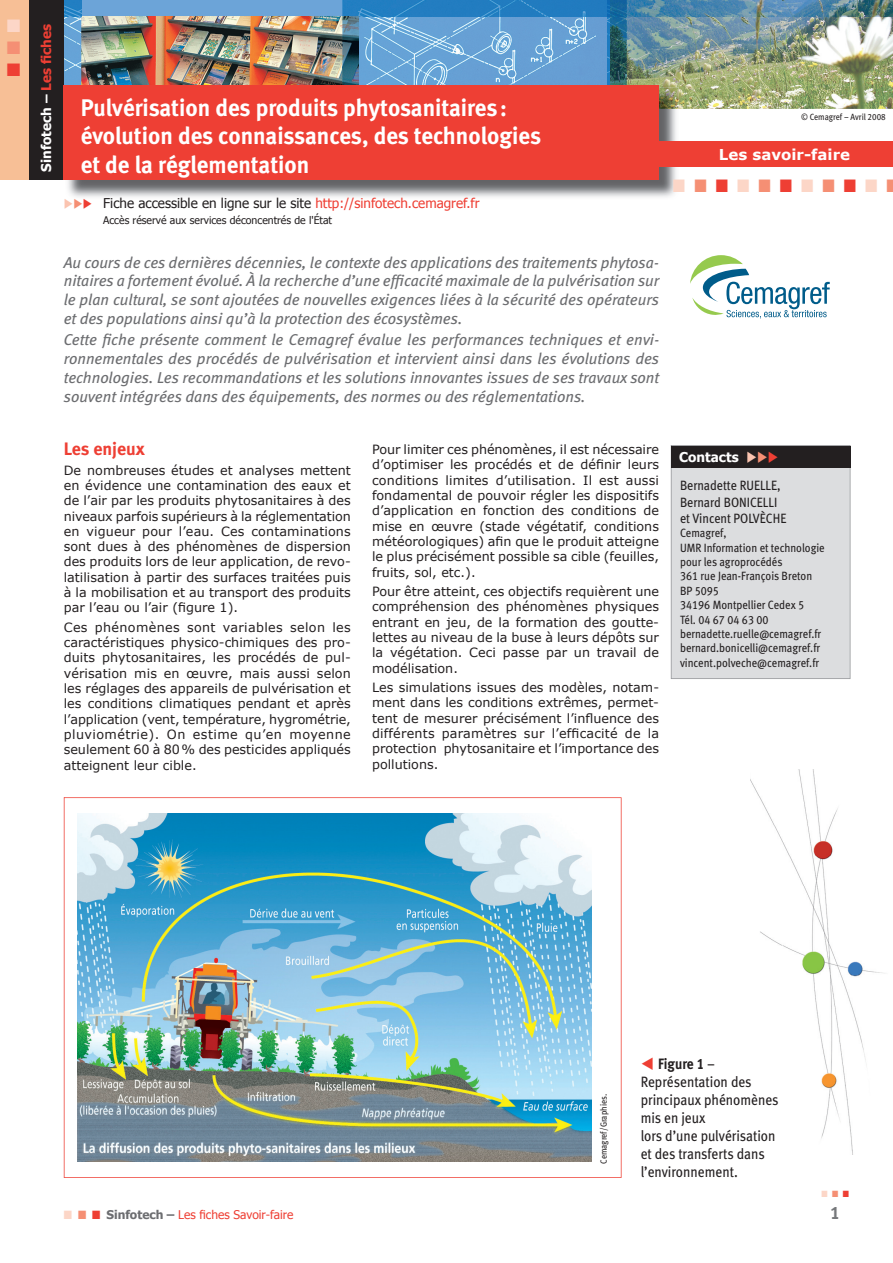
<style>
.page{position:relative;width:893px;height:1263px;background:#fff}
.page>*{position:absolute;margin:0;border:0;box-sizing:border-box;transform-origin:0 0}
.t1{font:24px/28.8px "Meta Bold LF";color:#fff;scale:.96 1}
.t2{font:18px "Zapf Dingbats";color:#fcd6c7;scale:.9 1}
.t3{font:18px "Meta Bold LF";color:#ee3f34}
.t4{font:18px "Meta Bold LF";color:#76787b}
.t5{font:18px "Zapf Dingbats";color:#fcd6c7}
.t6{font:18px "Zapf Dingbats";color:#f58f74}
.t7{font:18px "Zapf Dingbats";color:#ee3f34}
.t8{font:italic 15.75px/18.9px "Meta Book LF";color:#6c6d70;text-align:justify}
.t9{font:15px/18px "Meta Book LF";color:#231f20;scale:.9 1}
.t10{font:700 15px "Verdana";color:#fff}
.t11{font:15px "Meta Bold LF";color:#231f20;scale:.9 1}
.t12{font:13.5px "Tahoma";color:#231f20}
.t13{font:13.5px/16.2px "Meta Book LF";color:#231f20;scale:.9 1}
.t14{font:700 13.5px "Tahoma";color:#fff}
.t15{font:12.75px/15.3px "Verdana";color:#231f20;text-align:justify}
.t16{font:12px/14.4px "Meta Book LF";color:#231f20;scale:.9 1}
.t17{font:12px "Tahoma";color:#ee3f34}
.t18{font:10.5px "Tahoma";color:#231f20}
.t19{font:9px "Meta Book LF";color:#231f20;scale:.9 1}
.t20{font:9px "Zapf Dingbats";color:#fcd6c7;scale:.9 1}
.s1{color:#ee3f34}
.s2{color:#fbc4b0}
.s3{color:#f58f74}
.s4{font-family:"Meta Book LF"}
.s5{color:#fcd6c7}
.s6{font-weight:700;color:#6c6d70}
</style>
<div class="page">
<div style="left:671px;top:445px;width:179px;height:234px;background:#dcdddf"></div>
<div style="left:671px;top:446px;width:179px;height:22px;background:#231f20"></div>
<div style="left:0;top:0;width:39px;height:179px;background:#f7bf96"></div>
<div style="left:64px;top:0;width:829px;height:16px;background:#6ca4d8"></div>
<img style="left:82px;top:16px;width:528px;height:70px">
<img style="left:343px;top:0;width:264px;height:16px">
<img style="left:343px;top:17px;width:15px;height:69px">
<img style="left:626px;top:0;width:267px;height:109px">
<svg style="left:610px;top:85px;width:16px;height:1px"></svg>
<img style="left:607px;top:0;width:20px;height:85px">
<svg style="left:626px;top:0;width:1px;height:16px"></svg>
<img style="left:63px;top:0;width:18px;height:85px">
<img style="left:64px;top:0;width:17px;height:16px">
<div style="left:29px;top:0;width:34px;height:180px;background:#231f20"></div>
<img style="left:68px;top:109px;width:608px;height:88px">
<img style="left:659px;top:87px;width:20px;height:22px">
<div style="left:64px;top:86px;width:595px;height:94px;background:#ee3f34"></div>
<div style="left:659px;top:141px;width:234px;height:26px;background:#ee3f34"></div>
<img style="left:750px;top:769px;width:133px;height:386px">
<svg style="left:64px;top:797px;width:557px;height:381px"></svg>
<img style="left:78px;top:814px;width:514px;height:347px">
<svg style="left:690px;top:255px;width:140px;height:64px"></svg>
<h2 class="t5" style="left:7px;top:18px;width:15px">■</h2>
<h2 class="t6" style="left:7px;top:39px;width:15px">■</h2>
<h2 class="t7" style="left:7px;top:61px;width:15px">■</h2>
<p class="t14" style="left:37px;top:172px;width:149px;rotate:-90deg">Sinfotech – <span class="s1">Les fiches</span></p>
<h1 class="t1" style="left:81px;top:92px;width:481px">Pulvérisation des produits phytosanitaires : évolution des connaissances, des technologies et de la réglementation</h1>
<p class="t12" style="left:64px;top:194px;width:417px"><span class="s2">◆</span><span class="s3">◆</span><span class="s1">◆</span> Fiche accessible en ligne sur le site <span class="s1">http://sinfotech.cemagref.fr</span></p>
<p class="t18" style="left:103px;top:213px;width:230px">Accès réservé aux services déconcentrés de l'État</p>
<p class="t8" style="left:64px;top:252px;width:597px">Au cours de ces dernières décennies, le contexte des applications des traitements phytosa&shy;nitaires a fortement évolué. À la recherche d’une efficacité maximale de la pulvérisation sur le plan cultural, se sont ajoutées de nouvelles exigences liées à la sécurité des opérateurs et des populations ainsi qu’à la protection des écosystèmes.</p>
<p class="t8" style="left:64px;top:330px;width:597px">Cette fiche présente comment le Cemagref évalue les performances techniques et envi&shy;ronnementales des procédés de pulvérisation et intervient ainsi dans les évolutions des technologies. Les recommandations et les solutions innovantes issues de ses travaux sont souvent intégrées dans des équipements, des normes ou des réglementations.</p>
<h2 class="t3" style="left:64px;top:438px;width:83px">Les enjeux</h2>
<p class="t15" style="left:64px;top:462px;width:289px">De nombreuses études et analyses mettent en évidence une contamination des eaux et de l’air par les produits phytosanitaires à des niveaux parfois supérieurs à la réglementation en vigueur pour l’eau. Ces contaminations sont dues à des phénomènes de dispersion des produits lors de leur application, de revo&shy;latilisation à partir des surfaces traitées puis à la mobilisation et au transport des produits par l’eau ou l’air (figure 1).</p>
<p class="t15" style="left:64px;top:619px;width:289px">Ces phénomènes sont variables selon les caractéristiques physico-chimiques des pro&shy;duits phytosanitaires, les procédés de pul&shy;vérisation mis en œuvre, mais aussi selon les réglages des appareils de pulvérisation et les conditions climatiques pendant et après l’application (vent, température, hygrométrie, pluviométrie). On estime qu’en moyenne seulement 60 à 80 % des pesticides appliqués atteignent leur cible.</p>
<p class="t15" style="left:372px;top:441px;width:289px">Pour limiter ces phénomènes, il est nécessaire d’optimiser les procédés et de définir leurs conditions limites d’utilisation. Il est aussi fondamental de pouvoir régler les dispositifs d’application en fonction des conditions de mise en œuvre (stade végétatif, conditions météorologiques) afin que le produit atteigne le plus précisément possible sa cible (feuilles, fruits, sol, etc.).</p>
<p class="t15" style="left:372px;top:583px;width:289px">Pour être atteint, ces objectifs requièrent une compréhension des phénomènes physiques entrant en jeu, de la formation des goutte&shy;lettes au niveau de la buse à leurs dépôts sur la végétation. Ceci passe par un travail de modélisation.</p>
<p class="t15" style="left:372px;top:679px;width:289px">Les simulations issues des modèles, notam&shy;ment dans les conditions extrêmes, permet&shy;tent de mesurer précisément l’influence des différents paramètres sur l’efficacité de la protection phytosanitaire et l’importance des pollutions.</p>
<p class="t19" style="left:801px;top:111px;width:96px">© Cemagref – Avril 2008</p>
<p class="t10" style="left:719px;top:145px;width:133px">Les savoir-faire</p>
<h2 class="t2" style="left:673px;top:177px;width:252px">■ <span class="s3">■</span> <span class="s1">■</span> ■ <span class="s3">■</span> <span class="s1">■</span> ■ <span class="s3">■</span> <span class="s1">■</span> ■ <span class="s3">■</span></h2>
<p class="t14" style="left:679px;top:447px;width:101px">Contacts <span class="s2">◆</span><span class="s3">◆</span><span class="s1">◆</span></p>
<p class="t13" style="left:680px;top:477px;width:120px">Bernadette RUELLE,<br>Bernard BONICELLI et Vincent POLVÈCHE</p>
<p class="t16" style="left:680px;top:526px;width:162px">Cemagref,<br>UMR Information et technologie pour les agroprocédés<br>361 rue Jean-François Breton<br>BP 5095<br>34196 Montpellier Cedex 5<br>Tél. 04 67 04 63 00 bernadette.ruelle@cemagref.fr bernard.bonicelli@cemagref.fr vincent.polveche@cemagref.fr</p>
<p class="t19" style="left:598px;top:1164px;width:79px;rotate:-90deg">Cemagref/Graphies.</p>
<p class="t11" style="left:641px;top:1055px;width:84px"><span class="s1">▼</span> Figure 1 <span class="s4">–</span></p>
<p class="t9" style="left:641px;top:1073px;width:155px">Représentation des principaux phénomènes mis en jeux<br>lors d’une pulvérisation et des transferts dans l’environnement.</p>
<p class="t20" style="left:821px;top:1190px;width:32px">■ <span class="s3">■</span> <span class="s1">■</span></p>
<p class="t17" style="left:64px;top:1206px;width:231px"><span class="s5">■</span> <span class="s3">■</span> ■ <span class="s6">Sinfotech –</span> Les fiches Savoir-faire</p>
<h2 class="t4" style="left:830px;top:1202px;width:12px">1</h2>
</div>
